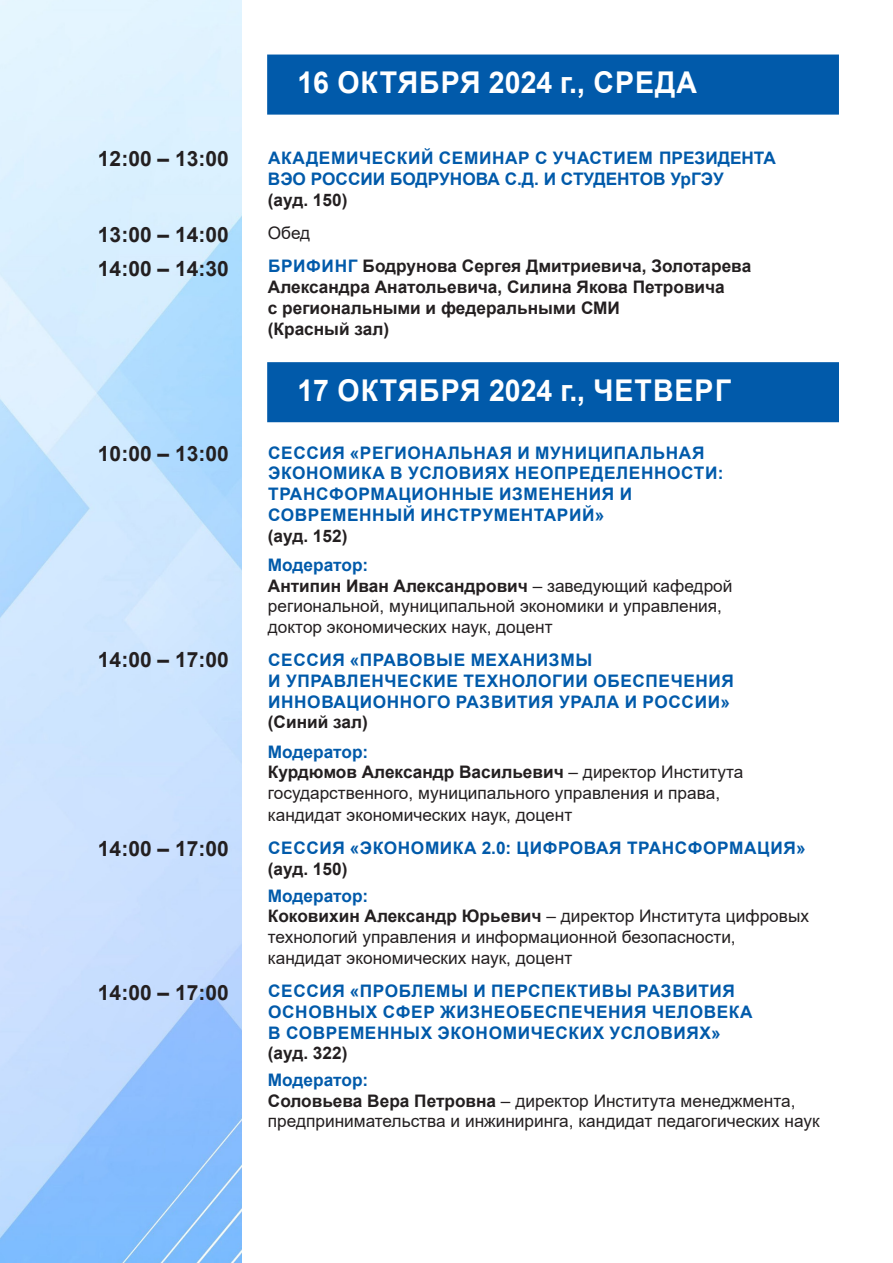
<style>
.page{position:relative;width:893px;height:1263px;background:#fff}
.page>*{position:absolute;margin:0;border:0;box-sizing:border-box;transform-origin:0 0}
.t1{font:700 30px "Arial";letter-spacing:.035em;color:#fff;scale:.95 1}
.t2{font:700 21px "Arial";color:#231f20}
.t3{font:17.25px/20.7px "Arial";color:#231f20}
.t4{font:700 17.25px/20.7px "Arial";letter-spacing:.035em;color:#015aaa}
.t5{font:700 17.25px/20.7px "Arial";color:#231f20}
.t6{font:700 17.25px "Arial";color:#015aaa}
.s1{color:#015aaa}
.s2{font-weight:700}
</style>
<div class="page">
<div style="left:267px;top:55px;width:572px;height:60px;background:#015aaa;border:2px solid #015aaa"></div>
<img style="left:0;top:0;width:242px;height:1263px">
<div style="left:267px;top:362px;width:572px;height:60px;background:#015aaa;border:2px solid #015aaa"></div>
<p class="t2" style="left:98px;top:144px;width:132px">12:00 – 13:00</p>
<p class="t2" style="left:98px;top:220px;width:132px">13:00 – 14:00</p>
<p class="t2" style="left:98px;top:254px;width:132px">14:00 – 14:30</p>
<p class="t2" style="left:98px;top:439px;width:132px">10:00 – 13:00</p>
<p class="t2" style="left:98px;top:645px;width:132px">14:00 – 17:00</p>
<p class="t2" style="left:98px;top:834px;width:132px">14:00 – 17:00</p>
<p class="t2" style="left:98px;top:977px;width:132px">14:00 – 17:00</p>
<p class="t1" style="left:297px;top:61px;width:422px">16 ОКТЯБРЯ 2024 г., СРЕДА</p>
<p class="t4" style="left:268px;top:148px;width:509px">АКАДЕМИЧЕСКИЙ СЕМИНАР С УЧАСТИЕМ ПРЕЗИДЕНТА</p>
<p class="t6" style="left:268px;top:167px;width:457px">ВЭО РОССИИ БОДРУНОВА С.Д. И СТУДЕНТОВ УрГЭУ</p>
<p class="t5" style="left:268px;top:189px;width:81px">(ауд. 150)</p>
<p class="t3" style="left:268px;top:222px;width:44px">Обед</p>
<p class="t5" style="left:268px;top:256px;width:485px"><span class="s1">БРИФИНГ</span> Бодрунова Сергея Дмитриевича, Золотарева<br>Александра Анатольевича, Силина Якова Петровича<br>с региональными и федеральными СМИ</p>
<p class="t5" style="left:268px;top:318px;width:123px">(Красный зал)</p>
<p class="t1" style="left:297px;top:369px;width:458px">17 ОКТЯБРЯ 2024 г., ЧЕТВЕРГ</p>
<p class="t4" style="left:268px;top:443px;width:438px">СЕССИЯ «РЕГИОНАЛЬНАЯ И МУНИЦИПАЛЬНАЯ</p>
<p class="t4" style="left:268px;top:463px;width:457px">ЭКОНОМИКА В УСЛОВИЯХ НЕОПРЕДЕЛЕННОСТИ:<br>ТРАНСФОРМАЦИОННЫЕ ИЗМЕНЕНИЯ И</p>
<p class="t4" style="left:268px;top:505px;width:338px">СОВРЕМЕННЫЙ ИНСТРУМЕНТАРИЙ»</p>
<p class="t5" style="left:268px;top:525px;width:81px">(ауд. 152)</p>
<p class="t6" style="left:268px;top:553px;width:102px">Модератор:</p>
<p class="t3" style="left:268px;top:575px;width:466px"><span class="s2">Антипин Иван Александрович</span> – заведующий кафедрой региональной, муниципальной экономики и управления, доктор экономических наук, доцент</p>
<p class="t4" style="left:268px;top:650px;width:326px">СЕССИЯ «ПРАВОВЫЕ МЕХАНИЗМЫ</p>
<p class="t4" style="left:268px;top:671px;width:467px">И УПРАВЛЕНЧЕСКИЕ ТЕХНОЛОГИИ ОБЕСПЕЧЕНИЯ<br>ИННОВАЦИОННОГО РАЗВИТИЯ УРАЛА И РОССИИ»</p>
<p class="t5" style="left:268px;top:712px;width:101px">(Синий зал)</p>
<p class="t6" style="left:268px;top:739px;width:102px">Модератор:</p>
<p class="t3" style="left:268px;top:762px;width:477px;line-height:21.1px"><span class="s2">Курдюмов Александр Васильевич</span> – директор Института государственного, муниципального управления и права, кандидат экономических наук, доцент</p>
<p class="t4" style="left:268px;top:838px;width:539px">СЕССИЯ «ЭКОНОМИКА 2.0: ЦИФРОВАЯ ТРАНСФОРМАЦИЯ»</p>
<p class="t5" style="left:268px;top:859px;width:81px">(ауд. 150)</p>
<p class="t6" style="left:268px;top:883px;width:102px">Модератор:</p>
<p class="t3" style="left:268px;top:906px;width:543px"><span class="s2">Коковихин Александр Юрьевич</span> – директор Института цифровых технологий управления и информационной безопасности, кандидат экономических наук, доцент</p>
<p class="t4" style="left:268px;top:981px;width:486px">СЕССИЯ «ПРОБЛЕМЫ И ПЕРСПЕКТИВЫ РАЗВИТИЯ<br>ОСНОВНЫХ СФЕР ЖИЗНЕОБЕСПЕЧЕНИЯ ЧЕЛОВЕКА</p>
<p class="t4" style="left:268px;top:1022px;width:454px">В СОВРЕМЕННЫХ ЭКОНОМИЧЕСКИХ УСЛОВИЯХ»</p>
<p class="t5" style="left:268px;top:1043px;width:81px">(ауд. 322)</p>
<p class="t6" style="left:268px;top:1068px;width:102px">Модератор:</p>
<p class="t3" style="left:268px;top:1090px;width:553px"><span class="s2">Соловьева Вера Петровна</span> – директор Института менеджмента, предпринимательства и инжиниринга, кандидат педагогических наук</p>
</div>
